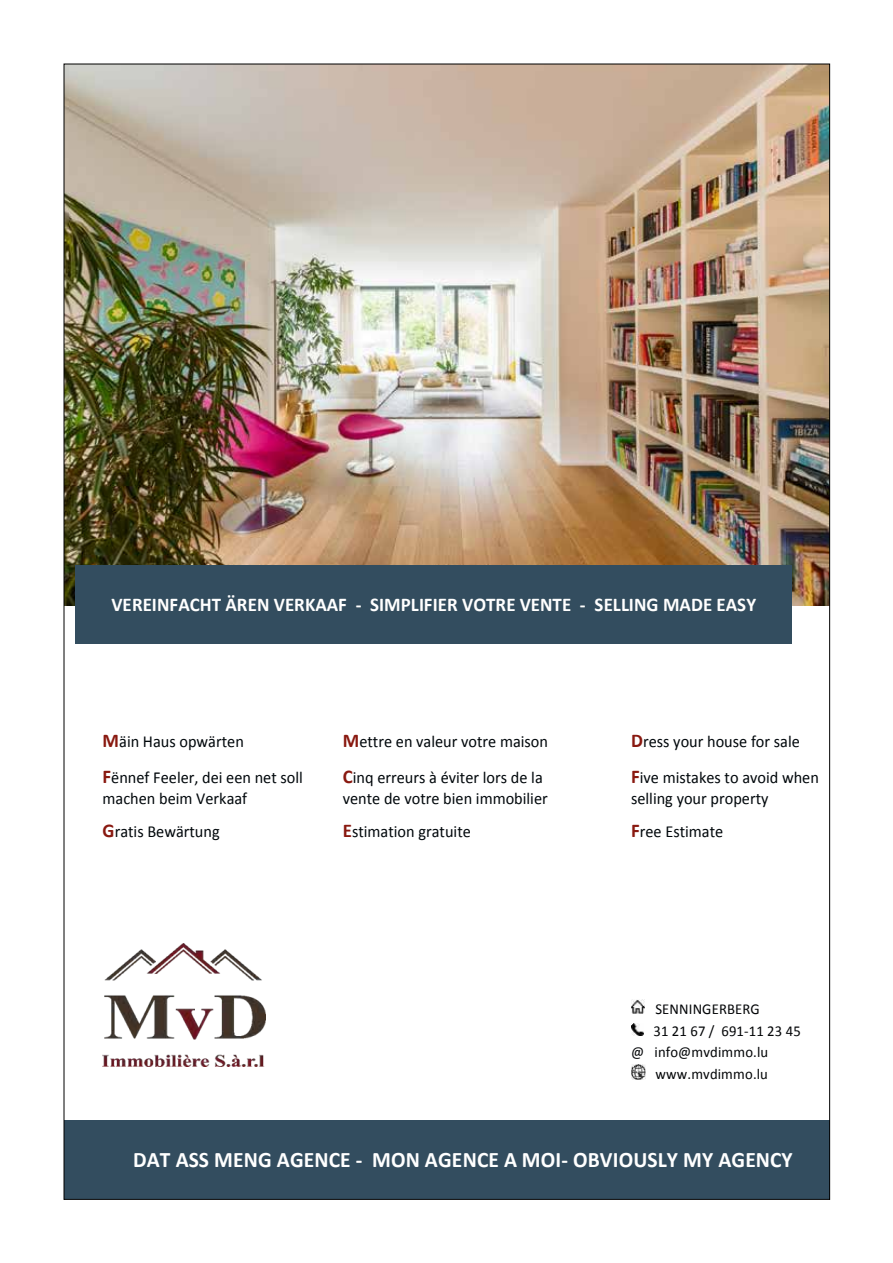
<style>
.page{position:relative;width:893px;height:1263px;background:#fff}
.page>*{position:absolute;margin:0;border:0;box-sizing:border-box;transform-origin:0 0}
.t1{font:700 22.2px "Calibri";letter-spacing:.005em;color:#fff}
.t2{font:700 19.5px "Calibri";letter-spacing:.005em;color:#fff}
.t3{font:16.8px "Calibri";color:#00070b}
.t4{font:15.15px "Calibri";letter-spacing:.01em;color:#030507}
.s1{font-weight:700;font-size:19.5px;color:#891910}
</style>
<div class="page">
<img style="left:66px;top:66px;width:762px;height:540px">
<img style="left:631px;top:999px;width:13px;height:14px">
<svg style="left:631px;top:1023px;width:12px;height:13px"></svg>
<img style="left:631px;top:1064px;width:14px;height:15px">
<div style="left:64px;top:1120px;width:766px;height:79px;background:#334d5f"></div>
<div style="left:76px;top:565px;width:716px;height:79px;background:#334d5f"></div>
<img style="left:103px;top:944px;width:162px;height:122px">
<p class="t2" style="left:112px;top:592px;width:646px">VEREINFACHT ÄREN VERKAAF - SIMPLIFIER VOTRE VENTE - SELLING MADE EASY</p>
<p class="t3" style="left:103px;top:730px;width:143px"><span class="s1">M</span>äin Haus opwärten</p>
<p class="t3" style="left:343px;top:730px;width:207px"><span class="s1">M</span>ettre en valeur votre maison</p>
<p class="t3" style="left:631px;top:730px;width:170px"><span class="s1">D</span>ress your house for sale</p>
<p class="t3" style="left:103px;top:766px;width:202px"><span class="s1">F</span>ënnef Feeler, dei een net soll</p>
<p class="t3" style="left:343px;top:766px;width:201px"><span class="s1">C</span>inq erreurs à éviter lors de la</p>
<p class="t3" style="left:631px;top:766px;width:189px"><span class="s1">F</span>ive mistakes to avoid when</p>
<p class="t3" style="left:103px;top:788px;width:146px">machen beim Verkaaf</p>
<p class="t3" style="left:343px;top:788px;width:206px">vente de votre bien immobilier</p>
<p class="t3" style="left:631px;top:788px;width:139px">selling your property</p>
<p class="t3" style="left:103px;top:821px;width:119px"><span class="s1">G</span>ratis Bewärtung</p>
<p class="t3" style="left:343px;top:821px;width:130px"><span class="s1">E</span>stimation gratuite</p>
<p class="t3" style="left:631px;top:821px;width:94px"><span class="s1">F</span>ree Estimate</p>
<p class="t4" style="left:655px;top:999px;width:106px">SENNINGERBERG</p>
<p class="t4" style="left:653px;top:1021px;width:149px">31 21 67 / 691-11 23 45</p>
<p class="t4" style="left:631px;top:1043px;width:139px">@ info@mvdimmo.lu</p>
<p class="t4" style="left:655px;top:1065px;width:114px">www.mvdimmo.lu</p>
<h1 class="t1" style="left:133px;top:1145px;width:661px">DAT ASS MENG AGENCE - MON AGENCE A MOI- OBVIOUSLY MY AGENCY</h1>
</div>
